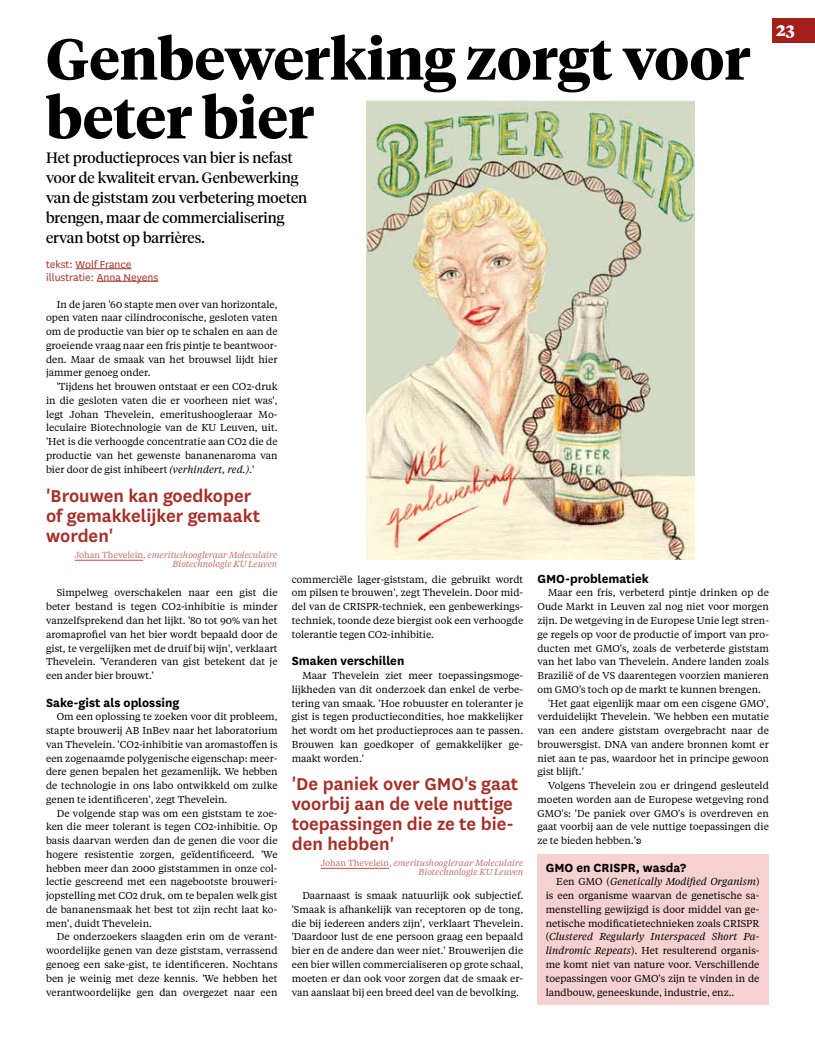
<style>
.page{position:relative;width:815px;height:1046px;background:#fff}
.page>*{position:absolute;margin:0;border:0;box-sizing:border-box;transform-origin:0 0}
.t1{font:700 57.5px/58.8px "Tiempos Headline";color:#000}
.t2{font:600 20px/20px "National";color:#a62f28}
.t3{font:700 17.5px "Tiempos Text";color:#fff}
.t4{font:15px/20px "Tiempos Headline";color:#000}
.t5{font:700 13.75px "National";color:#000}
.t6{font:11.88px/12.5px "National";color:#a62f28}
.t7{font:10px/13.8px "Tiempos Text";color:#000;text-align:justify}
.t8{font:italic 8.75px/8.8px "Tiempos Text";color:#c16d69;text-align:right}
.s1{font-style:italic}
.s2{font-style:normal}
</style>
<div class="page">
<div style="left:772px;top:18px;width:43px;height:25px;background:#a21f1a"></div>
<hr style="left:76px;top:268px;width:56px;height:1px;background:#a62f28">
<hr style="left:97px;top:281px;width:61px;height:1px;background:#a62f28">
<svg style="left:636px;top:838px;width:5px;height:6px"></svg>
<hr style="left:75px;top:559px;width:68px;height:2px;background:#c16d69">
<hr style="left:321px;top:867px;width:68px;height:1px;background:#c16d69">
<img style="left:366px;top:100px;width:329px;height:459px">
<div style="left:537px;top:854px;width:232px;height:150px;background:#f5d1d2"></div>
<h1 class="t1" style="left:46px;top:27px;width:706px">Genbewerking zorgt voor beter bier</h1>
<h3 class="t4" style="left:46px;top:147px;width:263px">Het productieproces van bier is nefast voor de kwaliteit ervan. Genbewerking van de giststam zou verbetering moeten brengen, maar de commercialisering ervan botst op barrières.</h3>
<p class="t6" style="left:46px;top:258px;width:114px">tekst: Wolf France illustratie: Anna Neyens</p>
<p class="t7" style="left:46px;top:296px;width:233px;text-indent:11px">In de jaren '60 stapte men over van horizontale, open vaten naar cilindroconische, gesloten vaten om de productie van bier op te schalen en aan de groeiende vraag naar een fris pintje te beantwoor&shy;den. Maar de smaak van het brouwsel lijdt hier jammer genoeg onder.</p>
<p class="t7" style="left:46px;top:379px;width:233px;text-indent:11px">'Tijdens het brouwen ontstaat er een CO2-druk in die gesloten vaten die er voorheen niet was', legt Johan Thevelein, emeritushoogleraar Mo&shy;leculaire Biotechnologie van de KU Leuven, uit. 'Het is die verhoogde concentratie aan CO2 die de productie van het gewenste bananenaroma van bier door de gist inhibeert <span class="s1">(verhindert, red.)</span>.'</p>
<h2 class="t2" style="left:46px;top:484px;width:216px">'Brouwen kan goedkoper of gemakkelijker gemaakt worden'</h2>
<p class="t8" style="left:75px;top:550px;width:204px"><span class="s2">Johan Thevelein,</span> emeritushoogleraar Moleculaire<br>Biotechnologie KU Leuven</p>
<h3 class="t3" style="left:776px;top:17px;width:20px">23</h3>
<p class="t7" style="left:46px;top:585px;width:233px;text-indent:11px">Simpelweg overschakelen naar een gist die beter bestand is tegen CO2-inhibitie is minder vanzelfsprekend dan het lijkt. '80 tot 90% van het aromaprofiel van het bier wordt bepaald door de gist, te vergelijken met de druif bij wijn', verklaart Thevelein. 'Veranderen van gist betekent dat je een ander bier brouwt.'</p>
<h3 class="t5" style="left:46px;top:692px;width:135px">Sake-gist als oplossing</h3>
<p class="t7" style="left:46px;top:709px;width:233px;text-indent:11px">Om een oplossing te zoeken voor dit probleem, stapte brouwerij AB InBev naar het laboratorium van Thevelein. 'CO2-inhibitie van aromastoffen is een zogenaamde polygenische eigenschap: meer&shy;dere genen bepalen het gezamenlijk. We hebben de technologie in ons labo ontwikkeld om zulke genen te identificeren', zegt Thevelein.</p>
<p class="t7" style="left:46px;top:805px;width:233px;text-indent:11px">De volgende stap was om een giststam te zoe&shy;ken die meer tolerant is tegen CO2-inhibitie. Op basis daarvan werden dan de genen die voor die hogere resistentie zorgen, geïdentificeerd. 'We hebben meer dan 2000 giststammen in onze col&shy;lectie gescreend met een nagebootste brouweri&shy;jopstelling met CO2 druk, om te bepalen welk gist de bananensmaak het best tot zijn recht laat ko&shy;men', duidt Thevelein.</p>
<p class="t7" style="left:46px;top:929px;width:233px;text-indent:11px">De onderzoekers slaagden erin om de verant&shy;woordelijke genen van deze giststam, verrassend genoeg een sake-gist, te identificeren. Nochtans ben je weinig met deze kennis. 'We hebben het verantwoordelijke gen dan overgezet naar een</p>
<h3 class="t5" style="left:537px;top:568px;width:113px">GMO-problematiek</h3>
<p class="t7" style="left:548px;top:585px;width:222px">Maar een fris, verbeterd pintje drinken op de</p>
<p class="t7" style="left:537px;top:599px;width:233px">Oude Markt in Leuven zal nog niet voor morgen</p>
<p class="t7" style="left:537px;top:613px;width:233px">zijn. De wetgeving in de Europese Unie legt stren-</p>
<p class="t7" style="left:537px;top:626px;width:233px">ge regels op voor de productie of import van pro-</p>
<p class="t7" style="left:537px;top:640px;width:233px">ducten met GMO's, zoals de verbeterde giststam</p>
<p class="t7" style="left:537px;top:654px;width:233px">van het labo van Thevelein. Andere landen zoals</p>
<p class="t7" style="left:537px;top:668px;width:233px">Brazilië of de VS daarentegen voorzien manieren</p>
<p class="t7" style="left:537px;top:681px;width:225px">om GMO's toch op de markt te kunnen brengen.</p>
<p class="t7" style="left:548px;top:695px;width:222px">'Het gaat eigenlijk maar om een cisgene GMO',</p>
<p class="t7" style="left:537px;top:709px;width:233px">verduidelijkt Thevelein. 'We hebben een mutatie</p>
<p class="t7" style="left:537px;top:723px;width:233px">van een andere giststam overgebracht naar de</p>
<p class="t7" style="left:537px;top:736px;width:233px">brouwersgist. DNA van andere bronnen komt er</p>
<p class="t7" style="left:537px;top:750px;width:233px">niet aan te pas, waardoor het in principe gewoon</p>
<p class="t7" style="left:537px;top:764px;width:48px">gist blijft.'</p>
<p class="t7" style="left:548px;top:778px;width:222px">Volgens Thevelein zou er dringend gesleuteld</p>
<p class="t7" style="left:537px;top:791px;width:233px">moeten worden aan de Europese wetgeving rond</p>
<p class="t7" style="left:537px;top:805px;width:233px">GMO's: 'De paniek over GMO's is overdreven en</p>
<p class="t7" style="left:537px;top:819px;width:233px">gaat voorbij aan de vele nuttige toepassingen die</p>
<p class="t7" style="left:537px;top:833px;width:100px">ze te bieden hebben.'</p>
<p class="t7" style="left:292px;top:571px;width:233px">commerciële lager-giststam, die gebruikt wordt om pilsen te brouwen', zegt Thevelein. Door mid&shy;del van de CRISPR-techniek, een genbewerkings&shy;techniek, toonde deze biergist ook een verhoogde tolerantie tegen CO2-inhibitie.</p>
<h3 class="t5" style="left:292px;top:651px;width:114px">Smaken verschillen</h3>
<p class="t7" style="left:292px;top:668px;width:233px;text-indent:11px">Maar Thevelein ziet meer toepassingsmoge&shy;lijkheden van dit onderzoek dan enkel de verbe&shy;tering van smaak. 'Hoe robuuster en toleranter je gist is tegen productiecondities, hoe makkelijker het wordt om het productieproces aan te passen.<br>Brouwen kan goedkoper of gemakkelijker ge&shy;maakt worden.'</p>
<h2 class="t2" style="left:292px;top:772px;width:228px">'De paniek over GMO's gaat voorbij aan de vele nuttige toepassingen die ze te bie&shy;den hebben'</h2>
<p class="t8" style="left:321px;top:857px;width:204px"><span class="s2">Johan Thevelein,</span> emeritushoogleraar Moleculaire<br>Biotechnologie KU Leuven</p>
<h3 class="t5" style="left:546px;top:857px;width:142px">GMO en CRISPR, wasda?</h3>
<p class="t7" style="left:546px;top:874px;width:215px;text-indent:11px">Een GMO (<span class="s1">Genetically Modified Organism</span>) is een organisme waarvan de genetische sa&shy;menstelling gewijzigd is door middel van ge&shy;netische modificatietechnieken zoals CRISPR (<span class="s1">Clustered Regularly Interspaced Short Pa&shy;lindromic Repeats</span>). Het resulterend organis&shy;me komt niet van nature voor. Verschillende toepassingen voor GMO's zijn te vinden in de landbouw, geneeskunde, industrie, enz..</p>
<p class="t7" style="left:292px;top:888px;width:233px;text-indent:11px">Daarnaast is smaak natuurlijk ook subjectief. 'Smaak is afhankelijk van receptoren op de tong, die bij iedereen anders zijn', verklaart Thevelein. 'Daardoor lust de ene persoon graag een bepaald bier en de andere dan weer niet.' Brouwerijen die een bier willen commercialiseren op grote schaal, moeten er dan ook voor zorgen dat de smaak er&shy;van aanslaat bij een breed deel van de bevolking.</p>
</div>
